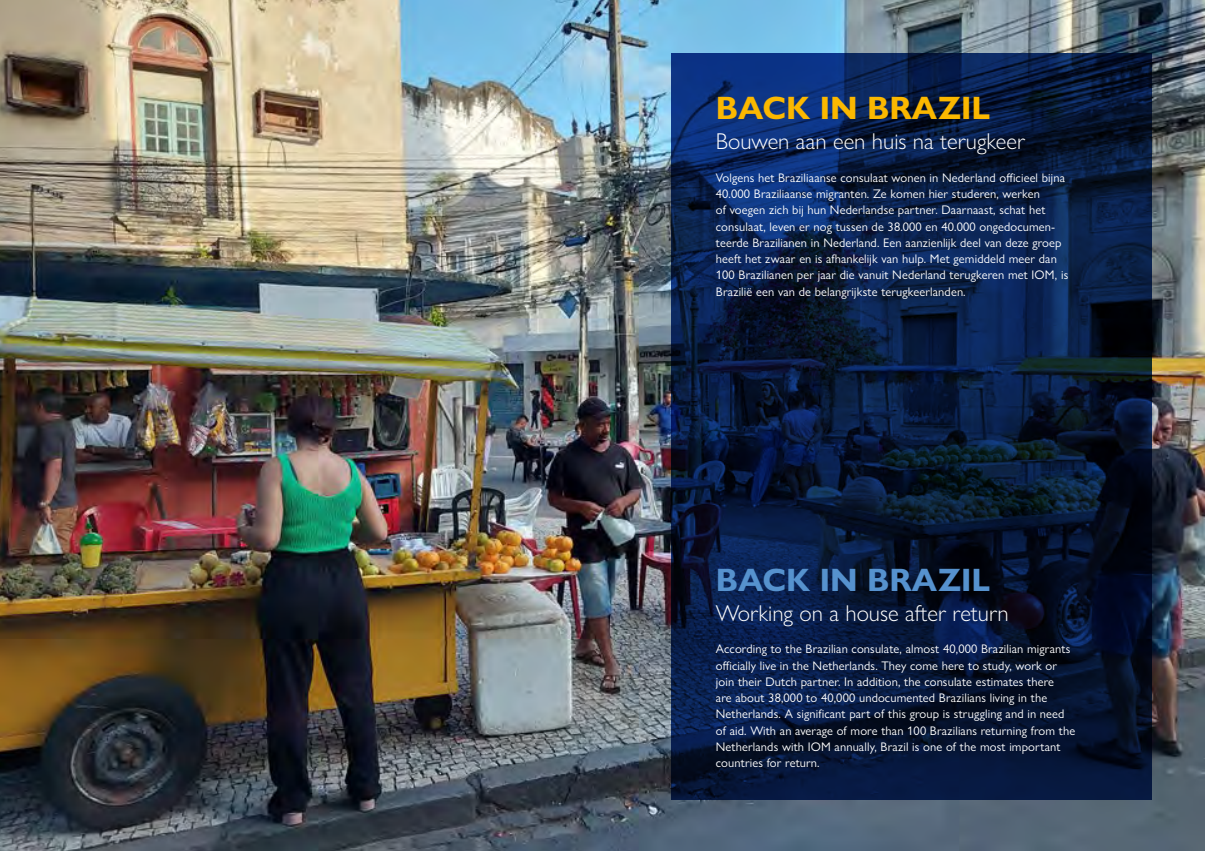
<style>
.page{position:relative;width:1205px;height:851px;background:#fff}
.page>*{position:absolute;margin:0;border:0;box-sizing:border-box;transform-origin:0 0}
.t1{font:700 32.5px "Gill Sans Nova";color:#fbb800}
.t2{font:700 32.5px "Gill Sans Nova";color:#5692ce}
.t3{font:300 23px "Gill Sans Nova";color:#fff}
.t4{font:12.5px/16.2px "Gill Sans Nova";letter-spacing:.01em;color:#fff}
</style>
<div class="page">
<img style="left:0;top:0;width:1205px;height:850px">
<svg style="left:671px;top:53px;width:481px;height:746px;background:#071a3e"></svg>
<h1 class="t1" style="left:716px;top:88px;width:276px">BACK IN BRAZIL</h1>
<h2 class="t3" style="left:716px;top:127px;width:311px">Bouwen aan een huis na terugkeer</h2>
<p class="t4" style="left:716px;top:169px;width:354px">Volgens het Braziliaanse consulaat wonen in Nederland officieel bijna 40.000 Braziliaanse migranten. Ze komen hier studeren, werken<br>of voegen zich bij hun Nederlandse partner. Daarnaast, schat het consulaat, leven er nog tussen de 38.000 en 40.000 ongedocumen&shy;teerde Brazilianen in Nederland. Een aanzienlijk deel van deze groep heeft het zwaar en is afhankelijk van hulp. Met gemiddeld meer dan 100 Brazilianen per jaar die vanuit Nederland terugkeren met IOM, is Brazilië een van de belangrijkste terugkeerlanden.</p>
<h1 class="t2" style="left:716px;top:560px;width:276px">BACK IN BRAZIL</h1>
<h2 class="t3" style="left:716px;top:599px;width:294px">Working on a house after return</h2>
<p class="t4" style="left:716px;top:640px;width:361px">According to the Brazilian consulate, almost 40,000 Brazilian migrants officially live in the Netherlands. They come here to study, work or join their Dutch partner. In addition, the consulate estimates there<br>are about 38,000 to 40,000 undocumented Brazilians living in the Netherlands. A significant part of this group is struggling and in need of aid. With an average of more than 100 Brazilians returning from the Netherlands with IOM annually, Brazil is one of the most important countries for return.</p>
</div>
